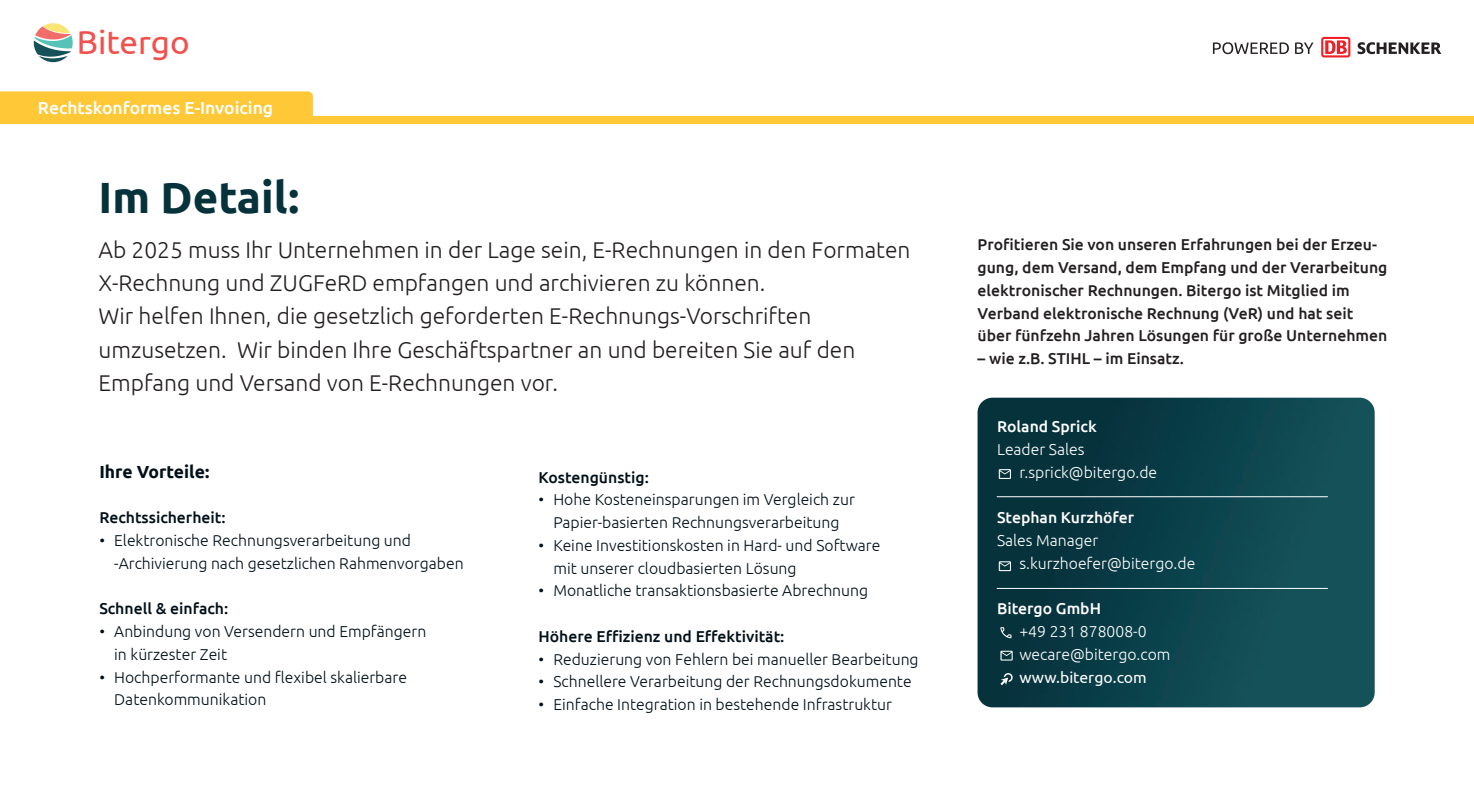
<style>
.page{position:relative;width:1474px;height:804px;background:#fff}
.page>*{position:absolute;margin:0;border:0;box-sizing:border-box;transform-origin:0 0}
.t1{font:700 43.75px "Ubuntu";color:#06323c}
.t2{font:33.25px "Ubuntu";color:#f0514c}
.t3{font:300 22.75px/33.2px "Ubuntu";color:#231f20}
.t4{font:500 17.5px "Ubuntu";color:#fff}
.t5{font:700 17.5px "Ubuntu";color:#010f18}
.t6{font:300 15.75px/22.8px "Ubuntu";color:#010f18}
.t7{font:500 15.75px/22.8px "Ubuntu";color:#231f20}
.t8{font:300 15.75px/22.8px "Ubuntu";color:#fff}
.t9{font:500 15.75px "Ubuntu";color:#010f18}
.t10{font:500 15.75px "Ubuntu";color:#fff}
.t11{font:15.75px "Ubuntu";color:#fff}
</style>
<div class="page">
<img style="left:977px;top:398px;width:397px;height:309px;border-radius:15px">
<svg style="left:1000px;top:627px;width:11px;height:11px"></svg>
<svg style="left:1000px;top:673px;width:12px;height:12px"></svg>
<svg style="left:998px;top:469px;width:13px;height:10px"></svg>
<svg style="left:998px;top:561px;width:13px;height:10px"></svg>
<svg style="left:1000px;top:651px;width:12px;height:9px"></svg>
<div style="left:0;top:91px;width:313px;height:25px;background:#fec836"></div>
<div style="left:0;top:116px;width:1473px;height:8px;background:#fec836"></div>
<svg style="left:33px;top:23px;width:40px;height:40px"></svg>
<svg style="left:1212px;top:42px;width:76px;height:12px"></svg>
<svg style="left:1295px;top:42px;width:18px;height:12px"></svg>
<svg style="left:1357px;top:42px;width:84px;height:12px"></svg>
<svg style="left:1321px;top:37px;width:29px;height:20px"></svg>
<hr style="left:997px;top:496px;width:330px;height:1px;background:#fff">
<hr style="left:997px;top:588px;width:330px;height:1px;background:#fff">
<h2 class="t2" style="left:77px;top:28px;width:115px">Bitergo</h2>
<p class="t4" style="left:38px;top:100px;width:237px">Rechtskonformes E-Invoicing</p>
<h1 class="t1" style="left:99px;top:179px;width:202px">Im Detail:</h1>
<p class="t3" style="left:99px;top:234px;width:813px">Ab 2025 muss Ihr Unternehmen in der Lage sein, E-Rechnungen in den Formaten X-Rechnung und ZUGFeRD empfangen und archivieren zu können.<br>Wir helfen Ihnen, die gesetzlich geforderten E-Rechnungs-Vorschriften umzusetzen. Wir binden Ihre Geschäftspartner an und bereiten Sie auf den Empfang und Versand von E-Rechnungen vor.</p>
<p class="t5" style="left:99px;top:464px;width:111px">Ihre Vorteile:</p>
<p class="t9" style="left:99px;top:511px;width:128px">Rechtssicherheit:</p>
<p class="t6" style="left:114px;top:530px;width:351px;text-indent:-15px">• Elektronische Rechnungsverarbeitung und -Archivierung nach gesetzlichen Rahmenvorgaben</p>
<p class="t9" style="left:99px;top:602px;width:130px">Schnell &amp; einfach:</p>
<p class="t6" style="left:114px;top:621px;width:313px;text-indent:-15px">• Anbindung von Versendern und Empfängern in kürzester Zeit</p>
<p class="t6" style="left:114px;top:666px;width:294px;text-indent:-15px">• Hochperformante und flexibel skalierbare<br>Datenkommunikation</p>
<p class="t9" style="left:538px;top:470px;width:112px">Kostengünstig:</p>
<p class="t6" style="left:538px;top:489px;width:318px;text-align:center">• Hohe Kosteneinsparungen im Vergleich zur<br>Papier-basierten Rechnungsverarbeitung</p>
<p class="t6" style="left:553px;top:535px;width:328px;text-indent:-15px">• Keine Investitionskosten in Hard- und Software mit unserer cloudbasierten Lösung</p>
<p class="t6" style="left:538px;top:580px;width:331px">• Monatliche transaktionsbasierte Abrechnung</p>
<p class="t9" style="left:538px;top:630px;width:247px">Höhere Effizienz und Effektivität:</p>
<p class="t6" style="left:538px;top:648px;width:381px">• Reduzierung von Fehlern bei manueller Bearbeitung</p>
<p class="t6" style="left:538px;top:671px;width:375px">• Schnellere Verarbeitung der Rechnungsdokumente</p>
<p class="t6" style="left:538px;top:694px;width:355px">• Einfache Integration in bestehende Infrastruktur</p>
<p class="t7" style="left:977px;top:234px;width:411px">Profitieren Sie von unseren Erfahrungen bei der Erzeu&shy;gung, dem Versand, dem Empfang und der Verarbeitung elektronischer Rechnungen. Bitergo ist Mitglied im Verband elektronische Rechnung (VeR) und hat seit über fünfzehn Jahren Lösungen für große Unternehmen</p>
<p class="t7" style="left:977px;top:348px;width:208px">– wie z.B. STIHL – im Einsatz.</p>
<p class="t10" style="left:997px;top:420px;width:101px">Roland Sprick</p>
<p class="t8" style="left:1019px;top:439px;width:139px;text-indent:-22px">Leader Sales r.sprick@bitergo.de</p>
<p class="t10" style="left:997px;top:511px;width:138px">Stephan Kurzhöfer</p>
<p class="t8" style="left:1019px;top:530px;width:177px;text-indent:-22px">Sales Manager s.kurzhoefer@bitergo.de</p>
<p class="t10" style="left:997px;top:602px;width:105px">Bitergo GmbH</p>
<p class="t8" style="left:1019px;top:621px;width:153px">+49 231 878008-0 wecare@bitergo.com</p>
<p class="t11" style="left:1019px;top:670px;width:129px">www.bitergo.com</p>
</div>
